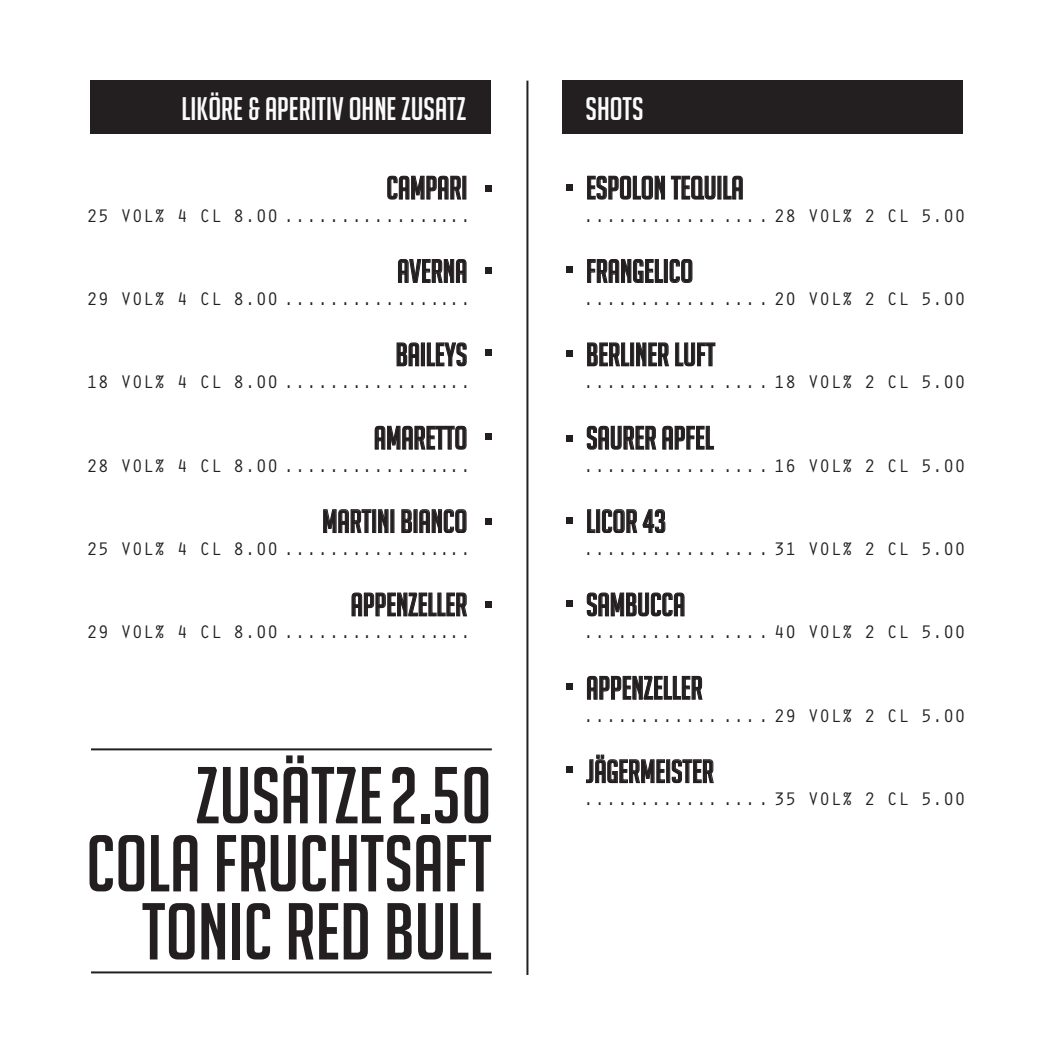
<style>
.page{position:relative;width:1055px;height:1055px;background:#fff}
.page>*{position:absolute;margin:0;border:0;box-sizing:border-box;transform-origin:0 0}
.t1{font:78.4px/68px "Big Noodle Titling";color:#231f20;text-align:right}
.t2{font:31.8px "Big Noodle Titling";color:#231f20}
.t3{font:31.8px "Big Noodle Titling";color:#fbfbfc}
.t4{font:18.8px "Orator Std";color:#231f20}
</style>
<div class="page">
<div style="left:90px;top:81px;width:401px;height:53px;background:#231f20"></div>
<div style="left:561px;top:81px;width:401px;height:53px;background:#231f20"></div>
<hr style="left:526px;top:81px;width:2px;height:894px;background:#231f20">
<svg style="left:387px;top:176px;width:74px;height:23px"></svg>
<svg style="left:398px;top:259px;width:68px;height:24px"></svg>
<svg style="left:396px;top:342px;width:23px;height:24px"></svg>
<div style="left:421px;top:343px;width:4px;height:23px;border:1px solid #231f20"></div>
<svg style="left:427px;top:342px;width:39px;height:24px"></svg>
<svg style="left:375px;top:426px;width:91px;height:23px"></svg>
<svg style="left:323px;top:509px;width:48px;height:24px"></svg>
<div style="left:372px;top:509px;width:4px;height:24px;border:1px solid #231f20"></div>
<svg style="left:378px;top:509px;width:10px;height:24px"></svg>
<svg style="left:401px;top:509px;width:11px;height:24px"></svg>
<svg style="left:419px;top:509px;width:47px;height:24px"></svg>
<svg style="left:351px;top:592px;width:116px;height:24px"></svg>
<svg style="left:587px;top:176px;width:78px;height:24px"></svg>
<svg style="left:671px;top:176px;width:44px;height:24px"></svg>
<svg style="left:723px;top:176px;width:19px;height:23px"></svg>
<svg style="left:587px;top:259px;width:76px;height:24px"></svg>
<div style="left:664px;top:259px;width:3px;height:24px;border:1px solid #231f20"></div>
<svg style="left:669px;top:259px;width:23px;height:24px"></svg>
<svg style="left:587px;top:342px;width:42px;height:24px"></svg>
<div style="left:630px;top:343px;width:4px;height:23px;border:1px solid #231f20"></div>
<svg style="left:636px;top:342px;width:33px;height:24px"></svg>
<svg style="left:675px;top:342px;width:40px;height:24px"></svg>
<svg style="left:587px;top:426px;width:69px;height:23px"></svg>
<svg style="left:662px;top:426px;width:52px;height:23px"></svg>
<svg style="left:587px;top:509px;width:8px;height:24px"></svg>
<div style="left:596px;top:509px;width:4px;height:24px;border:1px solid #231f20"></div>
<svg style="left:602px;top:509px;width:63px;height:24px"></svg>
<svg style="left:587px;top:592px;width:97px;height:24px"></svg>
<svg style="left:587px;top:675px;width:115px;height:24px"></svg>
<svg style="left:586px;top:754px;width:79px;height:29px"></svg>
<div style="left:666px;top:759px;width:4px;height:23px;border:1px solid #231f20"></div>
<svg style="left:671px;top:759px;width:42px;height:24px"></svg>
<div style="left:485px;top:185px;width:7px;height:7px;background:#231f20"></div>
<div style="left:485px;top:267px;width:7px;height:7px;background:#231f20"></div>
<div style="left:566px;top:184px;width:6px;height:7px;background:#231f20"></div>
<div style="left:566px;top:266px;width:6px;height:7px;background:#231f20"></div>
<svg style="left:566px;top:350px;width:6px;height:6px"></svg>
<div style="left:566px;top:434px;width:6px;height:7px;background:#231f20"></div>
<svg style="left:566px;top:517px;width:6px;height:6px"></svg>
<div style="left:566px;top:600px;width:6px;height:7px;background:#231f20"></div>
<div style="left:485px;top:349px;width:7px;height:7px;background:#231f20"></div>
<div style="left:485px;top:433px;width:7px;height:7px;background:#231f20"></div>
<div style="left:485px;top:518px;width:7px;height:6px;background:#231f20"></div>
<svg style="left:566px;top:683px;width:6px;height:6px"></svg>
<div style="left:566px;top:766px;width:6px;height:7px;background:#231f20"></div>
<div style="left:485px;top:601px;width:7px;height:7px;background:#231f20"></div>
<hr style="left:91px;top:748px;width:401px;height:2px;background:#231f20">
<hr style="left:91px;top:971px;width:401px;height:2px;background:#231f20">
<h2 class="t3" style="left:182px;top:91px;width:286px">LIKÖRE &amp; APERITIV OHNE ZUSATZ</h2>
<h2 class="t3" style="left:585px;top:91px;width:59px">SHOTS</h2>
<h2 class="t2" style="left:386px;top:171px;width:82px">CAMPARI</h2>
<p class="t4" style="left:86px;top:202px;width:386px">25 VOL% 4 CL 8.00 .................</p>
<h2 class="t2" style="left:397px;top:254px;width:72px">AVERNA</h2>
<p class="t4" style="left:86px;top:285px;width:386px">29 VOL% 4 CL 8.00 .................</p>
<h2 class="t2" style="left:395px;top:337px;width:73px">BAILEYS</h2>
<p class="t4" style="left:86px;top:369px;width:386px">18 VOL% 4 CL 8.00 .................</p>
<h2 class="t2" style="left:374px;top:421px;width:95px">AMARETTO</h2>
<p class="t4" style="left:86px;top:452px;width:386px">28 VOL% 4 CL 8.00 .................</p>
<h2 class="t2" style="left:322px;top:504px;width:146px">MARTINI BIANCO</h2>
<p class="t4" style="left:86px;top:535px;width:386px">25 VOL% 4 CL 8.00 .................</p>
<h2 class="t2" style="left:351px;top:587px;width:118px">APPENZELLER</h2>
<p class="t4" style="left:86px;top:619px;width:386px">29 VOL% 4 CL 8.00 .................</p>
<h1 class="t1" style="left:86px;top:761px;width:407px">ZUSÄTZE2.50<br>COLA FRUCHTSAFT<br>TONIC RED BULL</h1>
<h2 class="t2" style="left:586px;top:171px;width:159px">ESPOLON TEQUILA</h2>
<p class="t4" style="left:583px;top:202px;width:384px">............ .... 28 VOL% 2 CL 5.00</p>
<h2 class="t2" style="left:586px;top:254px;width:108px">FRANGELICO</h2>
<p class="t4" style="left:583px;top:285px;width:384px">............ .... 20 VOL% 2 CL 5.00</p>
<h2 class="t2" style="left:586px;top:337px;width:131px">BERLINER LUFT</h2>
<p class="t4" style="left:583px;top:369px;width:384px">............ .... 18 VOL% 2 CL 5.00</p>
<h2 class="t2" style="left:586px;top:421px;width:129px">SAURER APFEL</h2>
<p class="t4" style="left:583px;top:452px;width:384px">............ .... 16 VOL% 2 CL 5.00</p>
<h2 class="t2" style="left:586px;top:504px;width:81px">LICOR 43</h2>
<p class="t4" style="left:583px;top:535px;width:384px">............ .... 31 VOL% 2 CL 5.00</p>
<h2 class="t2" style="left:586px;top:587px;width:101px">SAMBUCCA</h2>
<p class="t4" style="left:583px;top:619px;width:384px">............ .... 40 VOL% 2 CL 5.00</p>
<h2 class="t2" style="left:586px;top:670px;width:118px">APPENZELLER</h2>
<p class="t4" style="left:583px;top:702px;width:384px">............ .... 29 VOL% 2 CL 5.00</p>
<h2 class="t2" style="left:586px;top:754px;width:129px">JÄGERMEISTER</h2>
<p class="t4" style="left:583px;top:785px;width:384px">............ .... 35 VOL% 2 CL 5.00</p>
</div>
